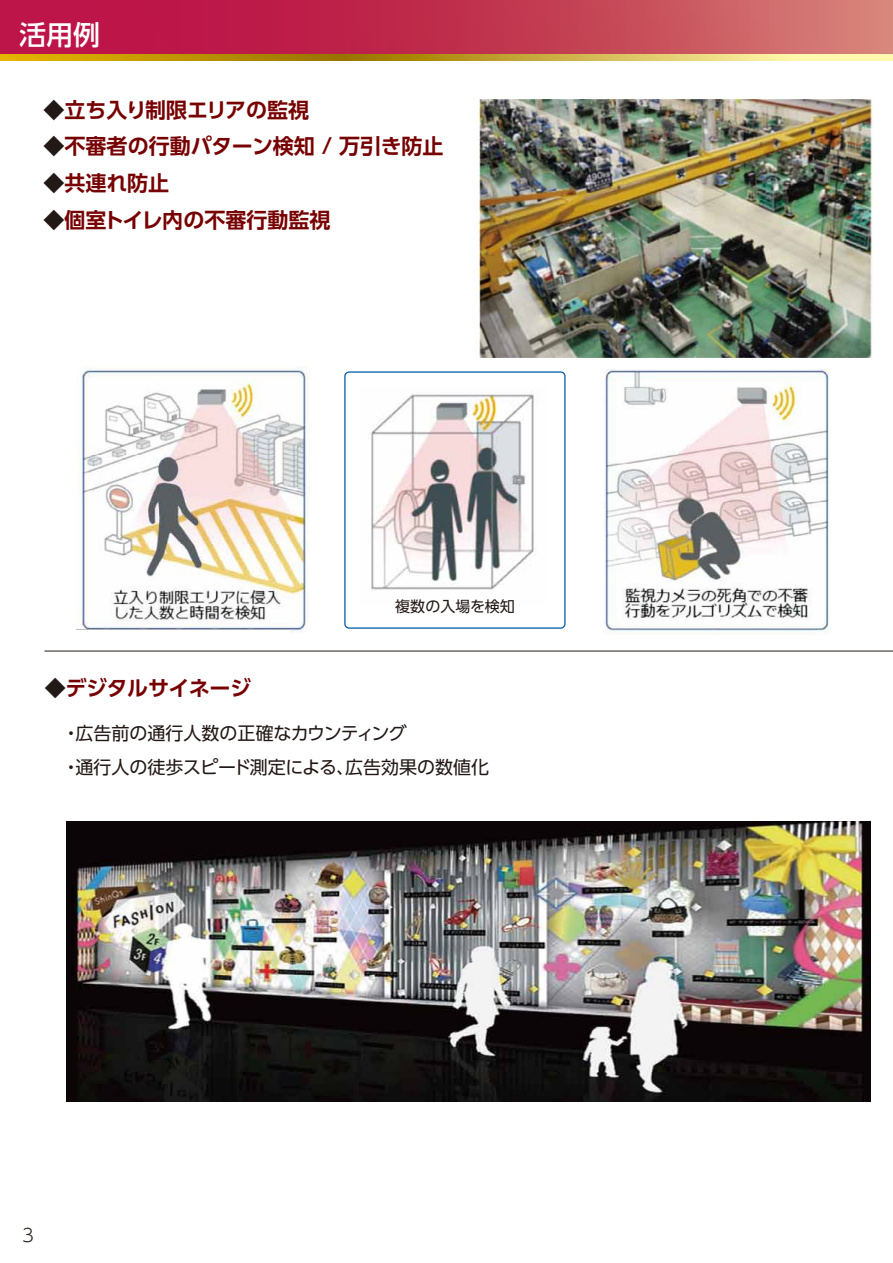
<style>
.page{position:relative;width:893px;height:1263px;background:#fff}
.page>*{position:absolute;margin:0;border:0;box-sizing:border-box;transform-origin:0 0}
.t1{font:500 27px "UD Shin Go Pr 6";color:#fff}
.t2{font:700 21px "UD Shin Go Pr 6 De";letter-spacing:-.005em;color:#770002}
.t3{font:700 21px "UD Shin Go Pr 6 De";letter-spacing:-.025em;color:#770002}
.t4{font:18px "UD Shin Go Pr 6";color:#221815}
.t5{font:300 18px "UD Shin Go Pr 6";color:#221815}
.t6{font:15px "UD Shin Go Pr 6";color:#221815}
.s1{color:#221815}
</style>
<div class="page">
<img style="left:479px;top:100px;width:393px;height:258px">
<hr style="left:44px;top:651px;width:849px;height:1px;background:#221815">
<img style="left:66px;top:821px;width:804px;height:280px">
<img style="left:77px;top:367px;width:230px;height:265px">
<img style="left:605px;top:370px;width:225px;height:265px">
<img style="left:370px;top:393px;width:168px;height:197px">
<div style="left:344px;top:371px;width:222px;height:258px;border:1px solid #005bac;border-radius:4px"></div>
<svg style="left:0;top:53px;width:893px;height:8px;background:#cca03c"></svg>
<svg style="left:0;top:0;width:893px;height:53px;background:#c33954"></svg>
<p class="t1" style="left:19px;top:13px;width:83px">活用例</p>
<p class="t2" style="left:44px;top:93px;width:267px"><span class="s1">◆</span>立ち入り制限エリアの監視</p>
<p class="t2" style="left:44px;top:129px;width:401px"><span class="s1">◆</span>不審者の行動パターン検知 / 万引き防止</p>
<p class="t2" style="left:44px;top:166px;width:127px"><span class="s1">◆</span>共連れ防止</p>
<p class="t2" style="left:44px;top:203px;width:288px"><span class="s1">◆</span>個室トイレ内の不審行動監視</p>
<p class="t6" style="left:395px;top:594px;width:121px">複数の入場を検知</p>
<p class="t3" style="left:45px;top:671px;width:208px"><span class="s1">◆</span>デジタルサイネージ</p>
<p class="t4" style="left:75px;top:718px;width:333px">広告前の通行人数の正確なカウンティング</p>
<p class="t4" style="left:62px;top:718px;width:19px">・</p>
<p class="t4" style="left:75px;top:753px;width:280px">通行人の徒歩スピード測定による、</p>
<p class="t4" style="left:345px;top:753px;width:146px">広告効果の数値化</p>
<p class="t4" style="left:62px;top:753px;width:19px">・</p>
<p class="t5" style="left:22px;top:1220px;width:13px">3</p>
</div>
